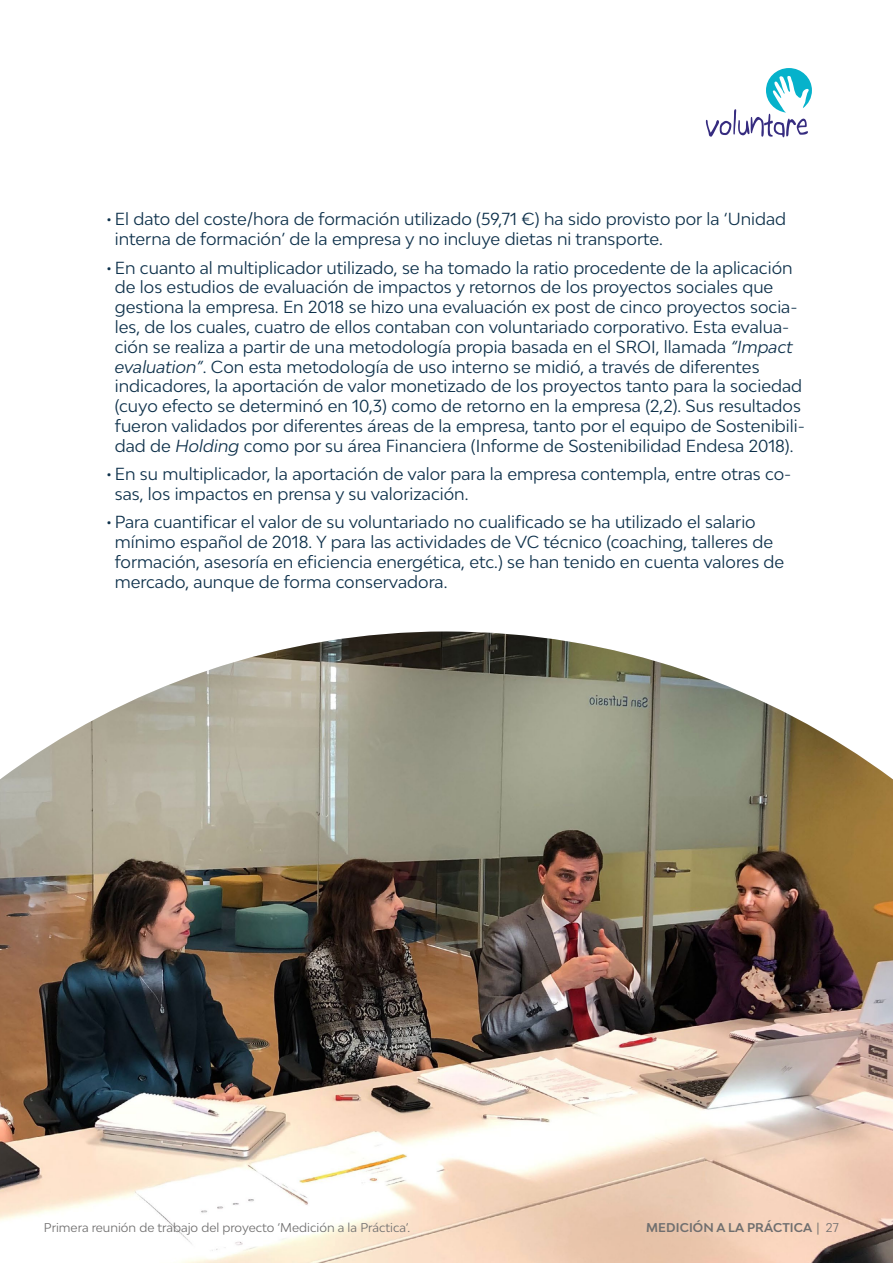
<style>
.page{position:relative;width:893px;height:1263px;background:#fff}
.page>*{position:absolute;margin:0;border:0;box-sizing:border-box;transform-origin:0 0}
.t1{font:16.5px/19.8px "Bw Modelica";color:#0e314b}
.t2{font:12px "Bw Modelica";color:#706f6f}
.t3{font:700 12px "Bw Modelica";letter-spacing:.01em;color:#706f6f}
.s1{font-style:italic}
.s2{font-weight:400}
</style>
<div class="page">
<svg style="left:706px;top:68px;width:106px;height:69px"></svg>
<img style="left:0;top:631px;width:893px;height:632px">
<p class="t1" style="left:115px;top:209px;width:673px;text-indent:-8px">•El dato del coste/hora de formación utilizado (59,71 €) ha sido provisto por la ‘Unidad interna de formación’ de la empresa y no incluye dietas ni transporte.</p>
<p class="t1" style="left:115px;top:257px;width:692px;text-indent:-8px">•En cuanto al multiplicador utilizado, se ha tomado la ratio procedente de la aplicación de los estudios de evaluación de impactos y retornos de los proyectos sociales que gestiona la empresa. En 2018 se hizo una evaluación ex post de cinco proyectos socia&shy;les, de los cuales, cuatro de ellos contaban con voluntariado corporativo. Esta evalua&shy;ción se realiza a partir de una metodología propia basada en el SROI, llamada <span class="s1">“Impact evaluation”</span>. Con esta metodología de uso interno se midió, a través de diferentes indicadores, la aportación de valor monetizado de los proyectos tanto para la sociedad (cuyo efecto se determinó en 10,3) como de retorno en la empresa (2,2). Sus resultados fueron validados por diferentes áreas de la empresa, tanto por el equipo de Sostenibili&shy;dad de <span class="s1">Holding</span> como por su área Financiera (Informe de Sostenibilidad Endesa 2018).</p>
<p class="t1" style="left:115px;top:464px;width:678px;text-indent:-8px">•En su multiplicador, la aportación de valor para la empresa contempla, entre otras co&shy;sas, los impactos en prensa y su valorización.</p>
<p class="t1" style="left:115px;top:512px;width:671px;text-indent:-8px">•Para cuantificar el valor de su voluntariado no cualificado se ha utilizado el salario mínimo español de 2018. Y para las actividades de VC técnico (coaching, talleres de formación, asesoría en eficiencia energética, etc.) se han tenido en cuenta valores de mercado, aunque de forma conservadora.</p>
<p class="t2" style="left:44px;top:1220px;width:368px">Primera reunión de trabajo del proyecto ‘Medición a la Práctica’.</p>
<p class="t3" style="left:646px;top:1220px;width:194px">MEDICIÓN A LA PRÁCTICA <span class="s2">| 27</span></p>
</div>
